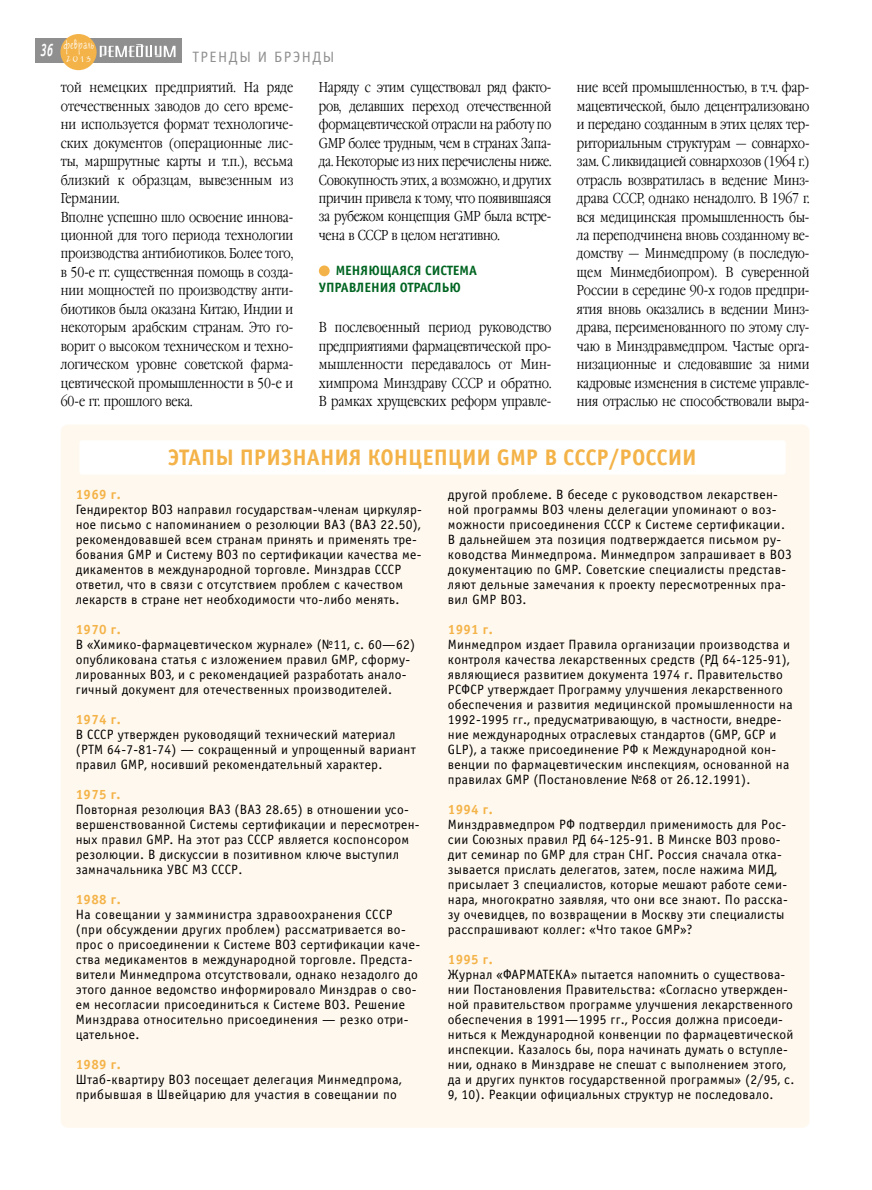
<style>
.page{position:relative;width:872px;height:1190px;background:#fff}
.page>*{position:absolute;margin:0;border:0;box-sizing:border-box;transform-origin:0 0}
.t1{font:700 22.5px "Officina Sans C";color:#f4b348}
.t2{font:italic 700 18px "Officina Sans C";color:#fff;scale:.65 1}
.t3{font:15px "Officina Sans C";letter-spacing:.1em;color:#8f8f8f}
.t4{font:300 14.25px/18.5px "Garamond Narrow C";letter-spacing:-.005em;color:#000;text-align:justify}
.t5{font:13.5px/15px "Officina Sans C";letter-spacing:.02em;color:#000}
.t6{font:700 13.5px "Officina Sans C";letter-spacing:.02em;color:#f4b348}
.t7{font:700 13.5px/16.4px "Officina Sans C";color:#006522}
.t8{font:12px "Jakob C";letter-spacing:.115em;color:#fff;scale:.59 1}
.t9{font:7.8px "Jakob C";color:#fff}
</style>
<div class="page">
<div style="left:319px;top:265px;width:10px;height:11px;background:#f4b348;border-radius:50%"></div>
<div style="left:35px;top:39px;width:32px;height:24px;background:#8f8f8f"></div>
<div style="left:90px;top:39px;width:92px;height:24px;background:#8f8f8f"></div>
<svg style="left:100px;top:44px;width:75px;height:13px"></svg>
<div style="left:60px;top:34px;width:37px;height:36px;background:#f4b348;border-radius:50%"></div>
<div style="left:61px;top:424px;width:748px;height:703px;background:#fff8ee;border-radius:7px"></div>
<div style="left:79px;top:440px;width:706px;height:34px;background:#fff;border-radius:3px"></div>
<h2 class="t2" style="left:40px;top:44px;width:21px">36</h2>
<p class="t8" style="left:64px;top:40px;width:53px">февраль</p>
<p class="t9" style="left:66px;top:56px;width:26px">2013</p>
<p class="t3" style="left:192px;top:52px;width:143px">ТРЕНДЫ И БРЭНДЫ</p>
<p class="t4" style="left:61px;top:80px;width:234px;text-align:left">той немецких предприятий. На ряде отечественных заводов до сего време&shy;ни используется формат технологиче&shy;ских документов (операционные лис&shy;ты, маршрутные карты и т.п.), весьма близкий к образцам, вывезенным из Германии.<br>Вполне успешно шло освоение иннова&shy;ционной для того периода технологии производства антибиотиков. Более того, в 50-е гг. существенная помощь в созда&shy;нии мощностей по производству анти&shy;биотиков была оказана Китаю, Индии и некоторым арабским странам. Это го&shy;ворит о высоком техническом и техно&shy;логическом уровне советской фарма&shy;цевтической промышленности в 50-е и 60-е гг. прошлого века.</p>
<p class="t4" style="left:319px;top:80px;width:234px">Наряду с этим существовал ряд факто&shy;ров, делавших переход отечественной формацевтической отрасли на работу по GMP более трудным, чем в странах Запа&shy;да. Некоторые из них перечислены ниже.<br>Совокупность этих, а возможно, и других причин привела к тому, что появившаяся за рубежом концепция GMP была встре&shy;чена в СССР в целом негативно.</p>
<p class="t7" style="left:319px;top:264px;width:160px;text-indent:17px">МЕНЯЮЩАЯСЯ СИСТЕМА<br>УПРАВЛЕНИЯ ОТРАСЛЬЮ</p>
<p class="t4" style="left:319px;top:320px;width:234px">В послевоенный период руководство предприятиями фармацевтической про&shy;мышленности передавалось от Мин&shy;химпрома Минздраву СССР и обратно.<br>В рамках хрущевских реформ управле-</p>
<p class="t4" style="left:577px;top:80px;width:234px">ние всей промышленностью, в т.ч. фар&shy;мацевтической, было децентрализовано и передано созданным в этих целях тер&shy;риториальным структурам — совнархо&shy;зам. С ликвидацией совнархозов (1964 г.) отрасль возвратилась в ведение Минз&shy;драва СССР, однако ненадолго. В 1967 г. вся медицинская промышленность бы&shy;ла переподчинена вновь созданному ве&shy;домству — Минмедпрому (в последую&shy;щем Минмедбиопром). В суверенной России в середине 90-х годов предпри&shy;ятия вновь оказались в ведении Минз&shy;драва, переименованного по этому слу&shy;чаю в Минздравмедпром. Частые орга&shy;низационные и следовавшие за ними кадровые изменения в системе управле&shy;ния отраслью не способствовали выра-</p>
<h1 class="t1" style="left:168px;top:449px;width:530px">ЭТАПЫ ПРИЗНАНИЯ КОНЦЕПЦИИ GMP В СССР/РОССИИ</h1>
<p class="t6" style="left:76px;top:489px;width:46px">1969 г.</p>
<p class="t5" style="left:76px;top:503px;width:348px">Гендиректор ВОЗ направил государствам-членам циркуляр&shy;ное письмо с напоминанием о резолюции ВАЗ (ВАЗ 22.50), рекомендовавшей всем странам принять и применять тре&shy;бования GMP и Систему ВОЗ по сертификации качества ме&shy;дикаментов в международной торговле. Минздрав СССР ответил, что в связи с отсутствием проблем с качеством лекарств в стране нет необходимости что-либо менять.</p>
<p class="t6" style="left:76px;top:624px;width:46px">1970 г.</p>
<p class="t5" style="left:76px;top:638px;width:341px">В «Химико-фармацевтическом журнале» (№11, с. 60—62) опубликована статья с изложением правил GMP, сформу&shy;лированных ВОЗ, и с рекомендацией разработать анало&shy;гичный документ для отечественных производителей.</p>
<p class="t6" style="left:76px;top:714px;width:46px">1974 г.</p>
<p class="t5" style="left:76px;top:728px;width:341px">В СССР утвержден руководящий технический материал (РТМ 64-7-81-74) — сокращенный и упрощенный вариант правил GMP, носивший рекомендательный характер.</p>
<p class="t6" style="left:76px;top:789px;width:46px">1975 г.</p>
<p class="t5" style="left:76px;top:803px;width:345px">Повторная резолюция ВАЗ (ВАЗ 28.65) в отношении усо&shy;вершенствованной Системы сертификации и пересмотрен&shy;ных правил GMP. На этот раз СССР является коспонсором резолюции. В дискуссии в позитивном ключе выступил замначальника УВС МЗ СССР.</p>
<p class="t6" style="left:76px;top:894px;width:46px">1988 г.</p>
<p class="t5" style="left:76px;top:908px;width:346px">На совещании у замминистра здравоохранения СССР (при обсуждении других проблем) рассматривается во&shy;прос о присоединении к Системе ВОЗ сертификации каче&shy;ства медикаментов в международной торговле. Предста&shy;вители Минмедпрома отсутствовали, однако незадолго до этого данное ведомство информировало Минздрав о сво&shy;ем несогласии присоединиться к Системе ВОЗ. Решение Минздрава относительно присоединения — резко отри&shy;цательное.</p>
<p class="t6" style="left:76px;top:1059px;width:46px">1989 г.</p>
<p class="t5" style="left:76px;top:1073px;width:327px">Штаб-квартиру ВОЗ посещает делегация Минмедпрома, прибывшая в Швейцарию для участия в совещании по</p>
<p class="t5" style="left:448px;top:488px;width:345px">другой проблеме. В беседе с руководством лекарствен&shy;ной программы ВОЗ члены делегации упоминают о воз&shy;можности присоединения СССР к Системе сертификации.<br>В дальнейшем эта позиция подтверждается письмом ру&shy;ководства Минмедпрома. Минмедпром запрашивает в ВОЗ документацию по GMP. Советские специалисты представ&shy;ляют дельные замечания к проекту пересмотренных пра&shy;вил GMP ВОЗ.</p>
<p class="t6" style="left:448px;top:624px;width:46px">1991 г.</p>
<p class="t5" style="left:448px;top:638px;width:346px">Минмедпром издает Правила организации производства и контроля качества лекарственных средств (РД 64-125-91), являющиеся развитием документа 1974 г. Правительство РCФСР утверждает Программу улучшения лекарственного обеспечения и развития медицинской промышленности на 1992-1995 гг., предусматривающую, в частности, внедре&shy;ние международных отраслевых стандартов (GMP, GCP и GLP), а также присоединение РФ к Международной кон&shy;венции по фармацевтическим инспекциям, основанной на правилах GMP (Постановление №68 от 26.12.1991).</p>
<p class="t6" style="left:448px;top:804px;width:46px">1994 г.</p>
<p class="t5" style="left:448px;top:818px;width:341px">Минздравмедпром РФ подтвердил применимость для Рос&shy;сии Союзных правил РД 64-125-91. В Минске ВОЗ прово&shy;дит семинар по GMP для стран СНГ. Россия сначала отка&shy;зывается прислать делегатов, затем, после нажима МИД, присылает 3 специалистов, которые мешают работе семи&shy;нара, многократно заявляя, что они все знают. По расска&shy;зу очевидцев, по возвращении в Москву эти специалисты расспрашивают коллег: «Что такое GMP»?</p>
<p class="t6" style="left:448px;top:954px;width:46px">1995 г.</p>
<p class="t5" style="left:448px;top:968px;width:348px">Журнал «ФАРМАТЕКА» пытается напомнить о существова&shy;нии Постановления Правительства: «Согласно утвержден&shy;ной правительством программе улучшения лекарственного обеспечения в 1991—1995 гг., Россия должна присоеди&shy;ниться к Международной конвенции по фармацевтической инспекции. Казалось бы, пора начинать думать о вступле&shy;нии, однако в Минздраве не спешат с выполнением этого, да и других пунктов государственной программы» (2/95, с.<br>9, 10). Реакции официальных структур не последовало.</p>
</div>
